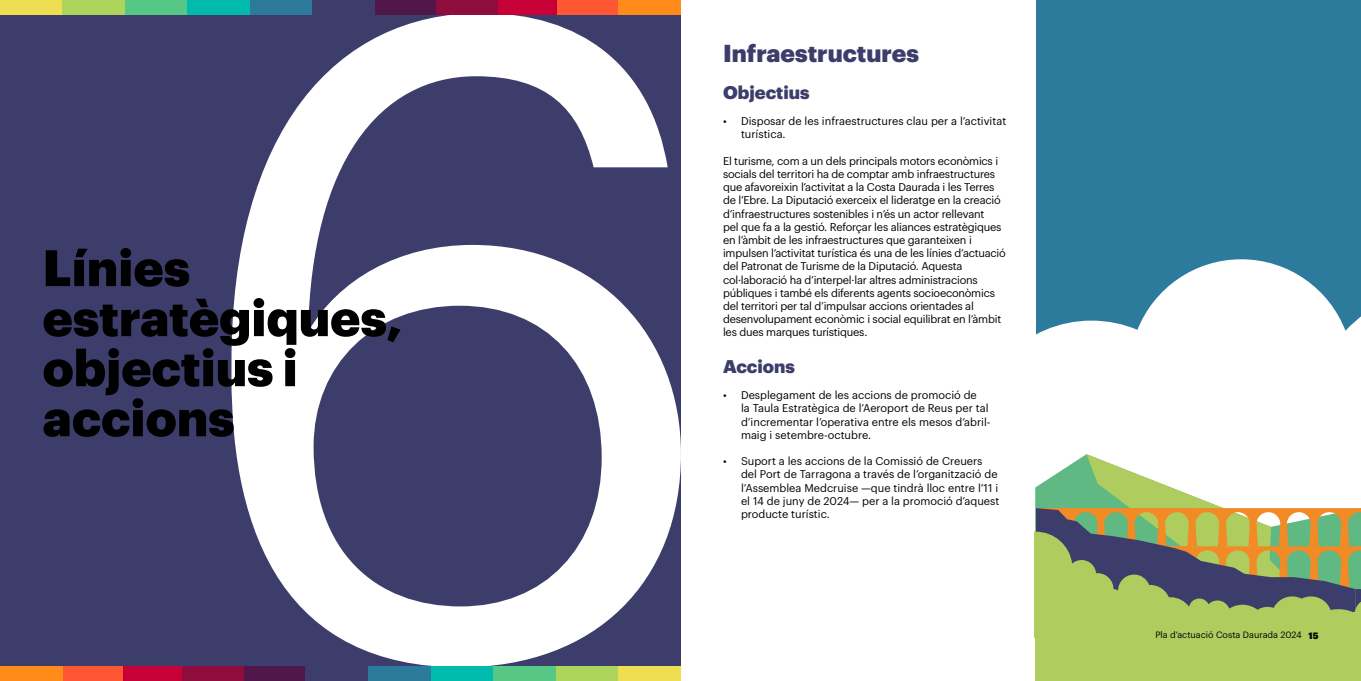
<style>
.page{position:relative;width:1361px;height:681px;background:#fff}
.page>*{position:absolute;margin:0;border:0;box-sizing:border-box;transform-origin:0 0}
.t1{font:891.7px "Graphik";color:#fff}
.t2{font:900 50px/50px "Graphik";color:#000}
.t3{font:900 24px "Graphik";color:#3d3d6b}
.t4{font:900 18px "Graphik";color:#3d3d6b}
.t5{font:11px/13.2px "Graphik";letter-spacing:-.02em;color:#000}
.t6{font:11px/13.2px "Graphik";color:#000}
.t7{font:9px "Graphik";color:#000}
.s1{font-weight:900}
</style>
<div class="page">
<div style="left:1036px;top:0;width:325px;height:543px;background:#2c7b9c"></div>
<svg style="left:1036px;top:259px;width:325px;height:153px;fill:#fff"></svg>
<div style="left:1035px;top:412px;width:326px;height:119px;background:#fff"></div>
<svg style="left:1036px;top:454px;width:325px;height:77px;background:#ccd5ad"></svg>
<svg style="left:1035px;top:531px;width:326px;height:81px;background:#818c61"></svg>
<div style="left:1035px;top:612px;width:326px;height:68px;background:#aecd5e"></div>
<div style="left:0;top:0;width:680px;height:680px;background:#3d3d6b"></div>
<div style="left:0;top:0;width:63px;height:14px;background:#edde52"></div>
<div style="left:618px;top:666px;width:62px;height:14px;background:#edde52"></div>
<div style="left:62px;top:0;width:63px;height:14px;background:#add45c"></div>
<div style="left:555px;top:666px;width:63px;height:14px;background:#add45c"></div>
<div style="left:125px;top:0;width:63px;height:14px;background:#57c785"></div>
<div style="left:493px;top:666px;width:62px;height:14px;background:#57c785"></div>
<div style="left:188px;top:0;width:62px;height:14px;background:#00baad"></div>
<div style="left:430px;top:666px;width:63px;height:14px;background:#00baad"></div>
<div style="left:250px;top:0;width:63px;height:14px;background:#2b7a9c"></div>
<div style="left:368px;top:666px;width:62px;height:14px;background:#2b7a9c"></div>
<div style="left:375px;top:0;width:63px;height:14px;background:#52174a"></div>
<div style="left:242px;top:666px;width:63px;height:14px;background:#52174a"></div>
<div style="left:436px;top:0;width:63px;height:14px;background:#8f0d3d"></div>
<div style="left:182px;top:666px;width:62px;height:14px;background:#8f0d3d"></div>
<div style="left:498px;top:0;width:63px;height:14px;background:#c70038"></div>
<div style="left:119px;top:666px;width:63px;height:14px;background:#c70038"></div>
<div style="left:557px;top:0;width:63px;height:14px;background:#ff5733"></div>
<div style="left:60px;top:666px;width:63px;height:14px;background:#ff5733"></div>
<div style="left:618px;top:0;width:62px;height:14px;background:#ff8c1a"></div>
<div style="left:0;top:666px;width:63px;height:14px;background:#ff8c1a"></div>
<h1 class="t1" style="left:178px;top:-334px;width:553px">6</h1>
<h2 class="t2" style="left:43px;top:238px;width:361px">Línies estratègiques, objectius i accions</h2>
<h3 class="t3" style="left:723px;top:35px;width:197px">Infraestructures</h3>
<h3 class="t4" style="left:723px;top:78px;width:88px">Objectius</h3>
<p class="t6" style="left:741px;top:113px;width:267px;text-indent:-18px">• Disposar de les infraestructures clau per a l’activitat turística.</p>
<p class="t5" style="left:723px;top:153px;width:284px">El turisme, com a un dels principals motors econòmics i socials del territori ha de comptar amb infraestructures que afavoreixin l’activitat a la Costa Daurada i les Terres de l’Ebre. La Diputació exerceix el lideratge en la creació d’infraestructures sostenibles i n’és un actor rellevant<br>pel que fa a la gestió. Reforçar les aliances estratègiques en l’àmbit de les infraestructures que garanteixen i impulsen l’activitat turística és una de les línies d’actuació del Patronat de Turisme de la Diputació. Aquesta col·laboració ha d’interpel·lar altres administracions públiques i també els diferents agents socioeconòmics del territori per tal d’impulsar accions orientades al desenvolupament econòmic i social equilibrat en l’àmbit les dues marques turístiques.</p>
<h3 class="t4" style="left:723px;top:352px;width:73px">Accions</h3>
<p class="t6" style="left:741px;top:387px;width:251px;text-indent:-18px">• Desplegament de les accions de promoció de<br>la Taula Estratègica de l’Aeroport de Reus per tal d’incrementar l’operativa entre els mesos d’abril&shy;maig i setembre-octubre.</p>
<p class="t6" style="left:741px;top:453px;width:260px;text-indent:-18px">• Suport a les accions de la Comissió de Creuers del Port de Tarragona a través de l’organització de l’Assemblea Medcruise —que tindrà lloc entre l’11 i el 14 de juny de 2024— per a la promoció d’aquest producte turístic.</p>
<p class="t7" style="left:1155px;top:628px;width:165px">Pla d’actuació Costa Daurada 2024 <span class="s1">15</span></p>
</div>
